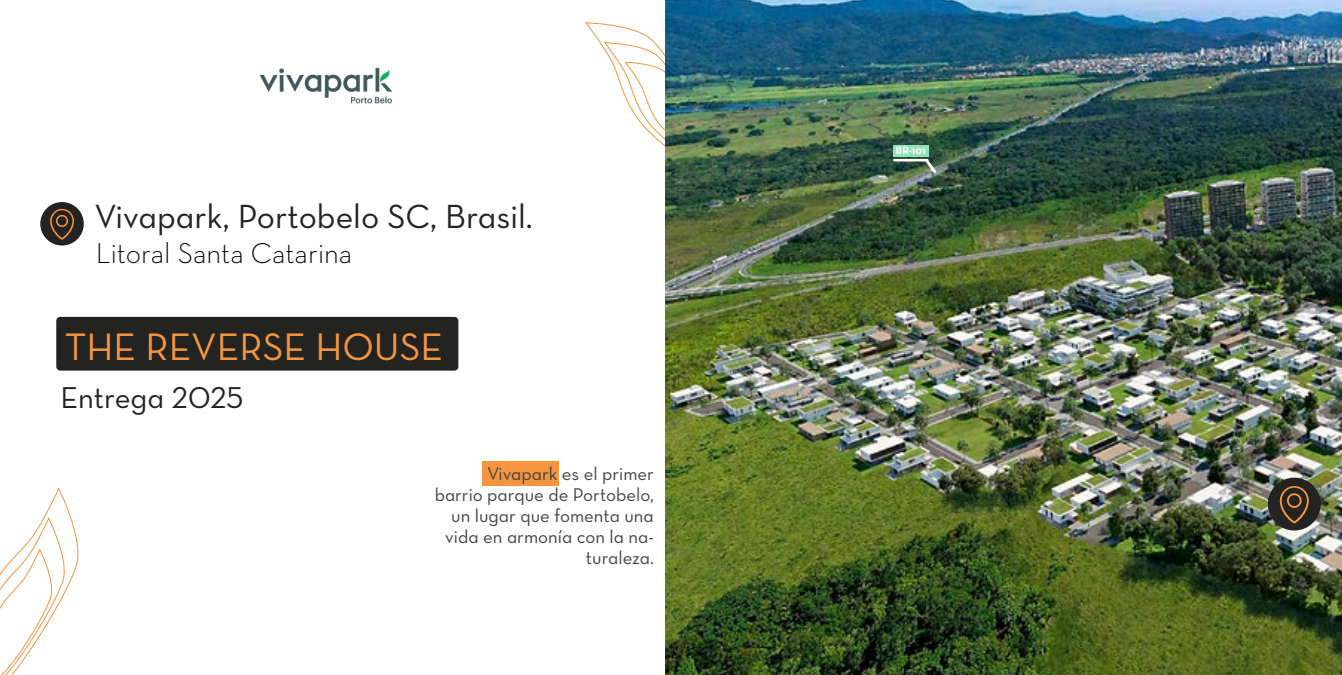
<style>
.page{position:relative;width:1342px;height:675px;background:#fff}
.page>*{position:absolute;margin:0;border:0;box-sizing:border-box;transform-origin:0 0}
.t1{font:39px "Neutra Text Book Alt";color:#f49540}
.t2{font:34.12px "Neutra Text Book Alt";color:#232322}
.t3{font:30.69px "Neutra Text Book Alt";color:#232322}
.t4{font:300 29.06px "Neutra Text";color:#000}
.t5{font:18.75px/21.2px "Neutra Text Book Alt";color:#444441;text-align:right}
.t6{font:700 10.69px "Neutra Text";color:#fff}
</style>
<div class="page">
<div style="left:482px;top:461px;width:76px;height:25px;background:#f49540"></div>
<svg style="left:585px;top:23px;width:80px;height:124px"></svg>
<div style="left:56px;top:317px;width:402px;height:54px;background:#232322;border-radius:4px"></div>
<img style="left:665px;top:1px;width:676px;height:674px">
<div style="left:40px;top:202px;width:44px;height:44px;background:#232322;border-radius:50%"></div>
<svg style="left:50px;top:209px;width:24px;height:31px"></svg>
<div style="left:1267px;top:478px;width:53px;height:53px;background:#232322;border-radius:50%"></div>
<svg style="left:1279px;top:486px;width:29px;height:37px"></svg>
<svg style="left:0;top:489px;width:79px;height:186px"></svg>
<img style="left:259px;top:67px;width:134px;height:37px">
<div style="left:892px;top:145px;width:36px;height:11px;background:#91e4b8"></div>
<hr style="left:893px;top:159px;width:35px;height:2px;background:#fff">
<svg style="left:923px;top:157px;width:15px;height:19px"></svg>
<h2 class="t2" style="left:94px;top:196px;width:440px">Vivapark, Portobelo SC, Brasil.</h2>
<h3 class="t4" style="left:96px;top:235px;width:258px">Litoral Santa Catarina</h3>
<h1 class="t1" style="left:65px;top:323px;width:380px">THE REVERSE HOUSE</h1>
<h3 class="t3" style="left:60px;top:379px;width:184px">Entrega 2025</h3>
<p class="t5" style="left:434px;top:462px;width:221px">Vivapark es el primer barrio parque de Portobelo, un lugar que fomenta una vida en armonía con la na&shy;turaleza.</p>
<p class="t6" style="left:895px;top:144px;width:31px">BR-101</p>
</div>
